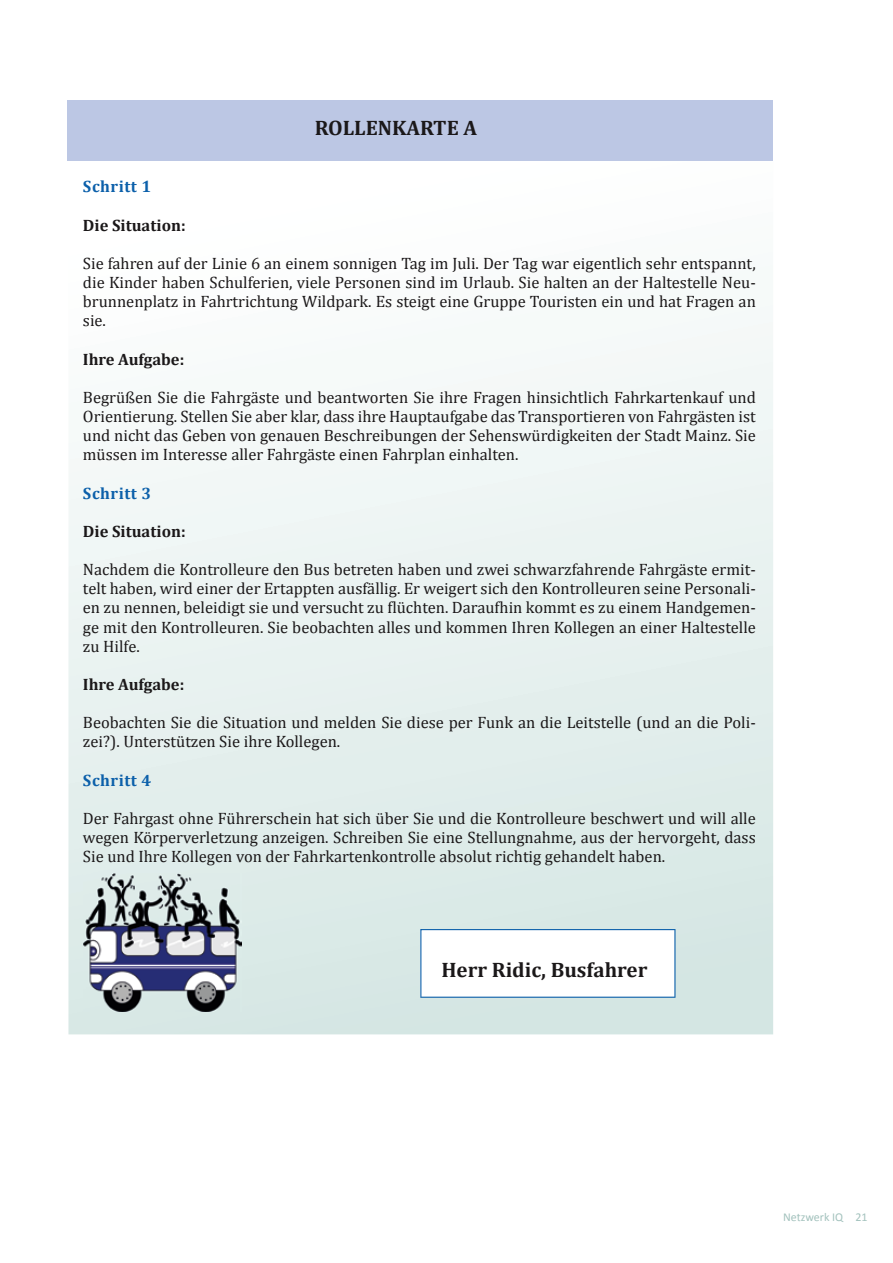
<style>
.page{position:relative;width:893px;height:1263px;background:#fff}
.page>*{position:absolute;margin:0;border:0;box-sizing:border-box;transform-origin:0 0}
.t1{font:700 21px "Cambria";color:#1b1819}
.t2{font:16.5px/19.2px "Cambria";color:#1b1819;text-align:justify}
.t3{font:700 16.5px "Cambria";color:#1b1819}
.t4{font:700 16.5px "Cambria";letter-spacing:.03em;color:#0c60aa}
.t5{font:12px "Calibri";color:#a3c2bd}
</style>
<div class="page">
<div style="left:68px;top:100px;width:705px;height:61px;background:#bcc7e4"></div>
<svg style="left:68px;top:335px;width:705px;height:699px"></svg>
<img style="left:84px;top:874px;width:157px;height:137px">
<svg style="left:420px;top:929px;width:255px;height:69px"></svg>
<p class="t1" style="left:315px;top:113px;width:164px">ROLLENKARTE A</p>
<p class="t4" style="left:83px;top:175px;width:70px">Schritt 1</p>
<p class="t3" style="left:83px;top:213px;width:104px">Die Situation:</p>
<p class="t2" style="left:83px;top:254px;width:674px">Sie fahren auf der Linie 6 an einem sonnigen Tag im Juli. Der Tag war eigentlich sehr entspannt, die Kinder haben Schulferien, viele Personen sind im Urlaub. Sie halten an der Haltestelle Neu&shy;brunnenplatz in Fahrtrichtung Wildpark. Es steigt eine Gruppe Touristen ein und hat Fragen an sie.</p>
<p class="t3" style="left:83px;top:347px;width:103px">Ihre Aufgabe:</p>
<p class="t2" style="left:83px;top:388px;width:674px">Begrüßen Sie die Fahrgäste und beantworten Sie ihre Fragen hinsichtlich Fahrkartenkauf und Orientierung. Stellen Sie aber klar, dass ihre Hauptaufgabe das Transportieren von Fahrgästen ist und nicht das Geben von genauen Beschreibungen der Sehenswürdigkeiten der Stadt Mainz. Sie müssen im Interesse aller Fahrgäste einen Fahrplan einhalten.</p>
<p class="t4" style="left:83px;top:481px;width:70px">Schritt 3</p>
<p class="t3" style="left:83px;top:520px;width:104px">Die Situation:</p>
<p class="t2" style="left:83px;top:560px;width:674px">Nachdem die Kontrolleure den Bus betreten haben und zwei schwarzfahrende Fahrgäste ermit&shy;telt haben, wird einer der Ertappten ausfällig. Er weigert sich den Kontrolleuren seine Personali&shy;en zu nennen, beleidigt sie und versucht zu flüchten. Daraufhin kommt es zu einem Handgemen&shy;ge mit den Kontrolleuren. Sie beobachten alles und kommen Ihren Kollegen an einer Haltestelle zu Hilfe.</p>
<p class="t3" style="left:83px;top:673px;width:103px">Ihre Aufgabe:</p>
<p class="t2" style="left:83px;top:713px;width:674px">Beobachten Sie die Situation und melden Sie diese per Funk an die Leitstelle (und an die Poli&shy;zei?). Unterstützen Sie ihre Kollegen.</p>
<p class="t4" style="left:83px;top:768px;width:70px">Schritt 4</p>
<p class="t2" style="left:83px;top:809px;width:674px">Der Fahrgast ohne Führerschein hat sich über Sie und die Kontrolleure beschwert und will alle wegen Körperverletzung anzeigen. Schreiben Sie eine Stellungnahme, aus der hervorgeht, dass Sie und Ihre Kollegen von der Fahrkartenkontrolle absolut richtig gehandelt haben.</p>
<p class="t1" style="left:441px;top:955px;width:207px">Herr Ridic, Busfahrer</p>
<p class="t5" style="left:783px;top:1209px;width:86px">Netzwerk IQ 21</p>
</div>
